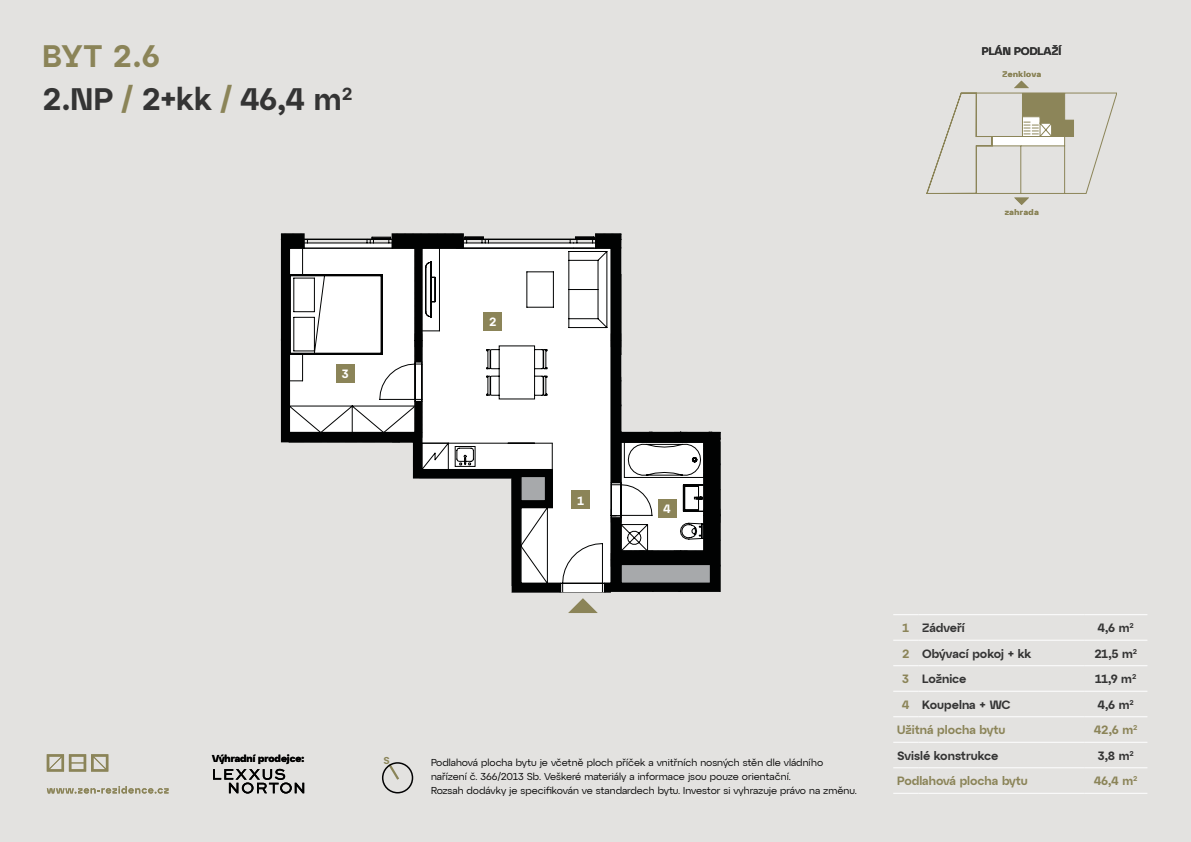
<style>
.page{position:relative;width:1191px;height:842px;background:#e3e2e0}
.page>*{position:absolute;margin:0;border:0;box-sizing:border-box;transform-origin:0 0}
.t1{font:600 31px/43.2px "Atyp Display";color:#343434}
.t2{font:600 12px "Atyp Display";color:#343434}
.t3{font:600 12px "Atyp Display";color:#8b8458}
.t4{font:600 12px "Atyp Display";color:#fff}
.t5{font:600 11px "Atyp Display";color:#343434}
.t6{font:10px/14px "Atyp Display";color:#000}
.t7{font:700 10px "Atyp Display";color:#000}
.t8{font:600 10px "Atyp Display";color:#8a8458}
.t9{font:600 8px "Atyp Display";letter-spacing:.07em;color:#8b8458}
.s1{color:#8b8458}
</style>
<div class="page">
<svg style="left:387px;top:762px;width:14px;height:19px"></svg>
<div style="left:382px;top:762px;width:31px;height:31px;border:1px solid #020203;border-radius:50%"></div>
<svg style="left:47px;top:754px;width:61px;height:17px"></svg>
<svg style="left:47px;top:786px;width:121px;height:7px"></svg>
<svg style="left:213px;top:769px;width:91px;height:24px;background:#9d9c9b"></svg>
<svg style="left:281px;top:233px;width:439px;height:359px"></svg>
<svg style="left:281px;top:300px;width:431px;height:292px"></svg>
<svg style="left:893px;top:614px;width:25px;height:1px"></svg>
<hr style="left:918px;top:614px;width:166px;height:1px;background:#fff">
<hr style="left:1084px;top:614px;width:63px;height:1px;background:#fff">
<svg style="left:893px;top:640px;width:25px;height:1px"></svg>
<hr style="left:918px;top:640px;width:166px;height:1px;background:#fff">
<hr style="left:1084px;top:640px;width:63px;height:1px;background:#fff">
<svg style="left:893px;top:665px;width:25px;height:1px"></svg>
<hr style="left:918px;top:665px;width:166px;height:1px;background:#fff">
<hr style="left:1084px;top:665px;width:63px;height:1px;background:#fff">
<svg style="left:893px;top:691px;width:25px;height:1px"></svg>
<hr style="left:918px;top:691px;width:166px;height:1px;background:#fff">
<hr style="left:1084px;top:691px;width:63px;height:1px;background:#fff">
<svg style="left:893px;top:716px;width:25px;height:1px"></svg>
<hr style="left:918px;top:716px;width:166px;height:1px;background:#fff">
<hr style="left:1084px;top:716px;width:63px;height:1px;background:#fff">
<svg style="left:893px;top:742px;width:25px;height:1px"></svg>
<hr style="left:918px;top:742px;width:166px;height:1px;background:#fff">
<hr style="left:1084px;top:742px;width:63px;height:1px;background:#fff">
<svg style="left:893px;top:767px;width:25px;height:1px"></svg>
<hr style="left:918px;top:767px;width:166px;height:1px;background:#fff">
<hr style="left:1084px;top:767px;width:63px;height:1px;background:#fff">
<svg style="left:893px;top:793px;width:25px;height:1px"></svg>
<hr style="left:918px;top:793px;width:166px;height:1px;background:#fff">
<hr style="left:1084px;top:793px;width:63px;height:1px;background:#fff">
<div style="left:571px;top:490px;width:19px;height:19px;background:#8b8458"></div>
<div style="left:483px;top:312px;width:19px;height:19px;background:#8b8458"></div>
<div style="left:336px;top:364px;width:19px;height:19px;background:#8b8458"></div>
<div style="left:658px;top:499px;width:18px;height:19px;background:#8b8458"></div>
<svg style="left:926px;top:81px;width:190px;height:124px;background:#d8d7cf"></svg>
<svg style="left:568px;top:598px;width:30px;height:15px"></svg>
<h1 class="t1" style="left:43px;top:33px;width:312px"><span class="s1">BYT 2.6<br></span>2.NP <span class="s1">/</span> 2+kk <span class="s1">/</span> 46,4 m<sup>2</sup></h1>
<p class="t4" style="left:342px;top:365px;width:8px">3</p>
<p class="t4" style="left:489px;top:312px;width:9px">2</p>
<p class="t5" style="left:981px;top:43px;width:81px">PLÁN PODLAŽÍ</p>
<p class="t9" style="left:1002px;top:68px;width:40px">Zenklova</p>
<p class="t9" style="left:1004px;top:206px;width:35px">zahrada</p>
<p class="t4" style="left:577px;top:491px;width:8px">1</p>
<p class="t4" style="left:663px;top:499px;width:9px">4</p>
<p class="t7" style="left:212px;top:751px;width:94px">Výhradní prodejce:</p>
<p class="t8" style="left:383px;top:752px;width:8px">S</p>
<p class="t6" style="left:431px;top:754px;width:427px">Podlahová plocha bytu je včetně ploch příček a vnitřních nosných stěn dle vládního nařízení č. 366/2013 Sb. Veškeré materiály a informace jsou pouze orientační.<br>Rozsah dodávky je specifikován ve standardech bytu. Investor si vyhrazuje právo na změnu.</p>
<p class="t2" style="left:902px;top:619px;width:64px"><span class="s1">1</span> Zádveří</p>
<p class="t2" style="left:1097px;top:619px;width:38px">4,6 m<sup>2</sup></p>
<p class="t2" style="left:902px;top:644px;width:131px"><span class="s1">2</span> Obývací pokoj + kk</p>
<p class="t2" style="left:1094px;top:644px;width:44px">21,5 m<sup>2</sup></p>
<p class="t2" style="left:902px;top:670px;width:66px"><span class="s1">3</span> Ložnice</p>
<p class="t2" style="left:1095px;top:670px;width:43px">11,9 m<sup>2</sup></p>
<p class="t2" style="left:902px;top:695px;width:110px"><span class="s1">4</span> Koupelna + WC</p>
<p class="t2" style="left:1097px;top:695px;width:38px">4,6 m<sup>2</sup></p>
<p class="t3" style="left:897px;top:721px;width:110px">Užitná plocha bytu</p>
<p class="t3" style="left:1094px;top:721px;width:45px">42,6 m<sup>2</sup></p>
<p class="t2" style="left:897px;top:746px;width:103px">Svislé konstrukce</p>
<p class="t2" style="left:1097px;top:746px;width:38px">3,8 m<sup>2</sup></p>
<p class="t3" style="left:897px;top:772px;width:132px">Podlahová plocha bytu</p>
<p class="t3" style="left:1094px;top:772px;width:45px">46,4 m<sup>2</sup></p>
</div>
